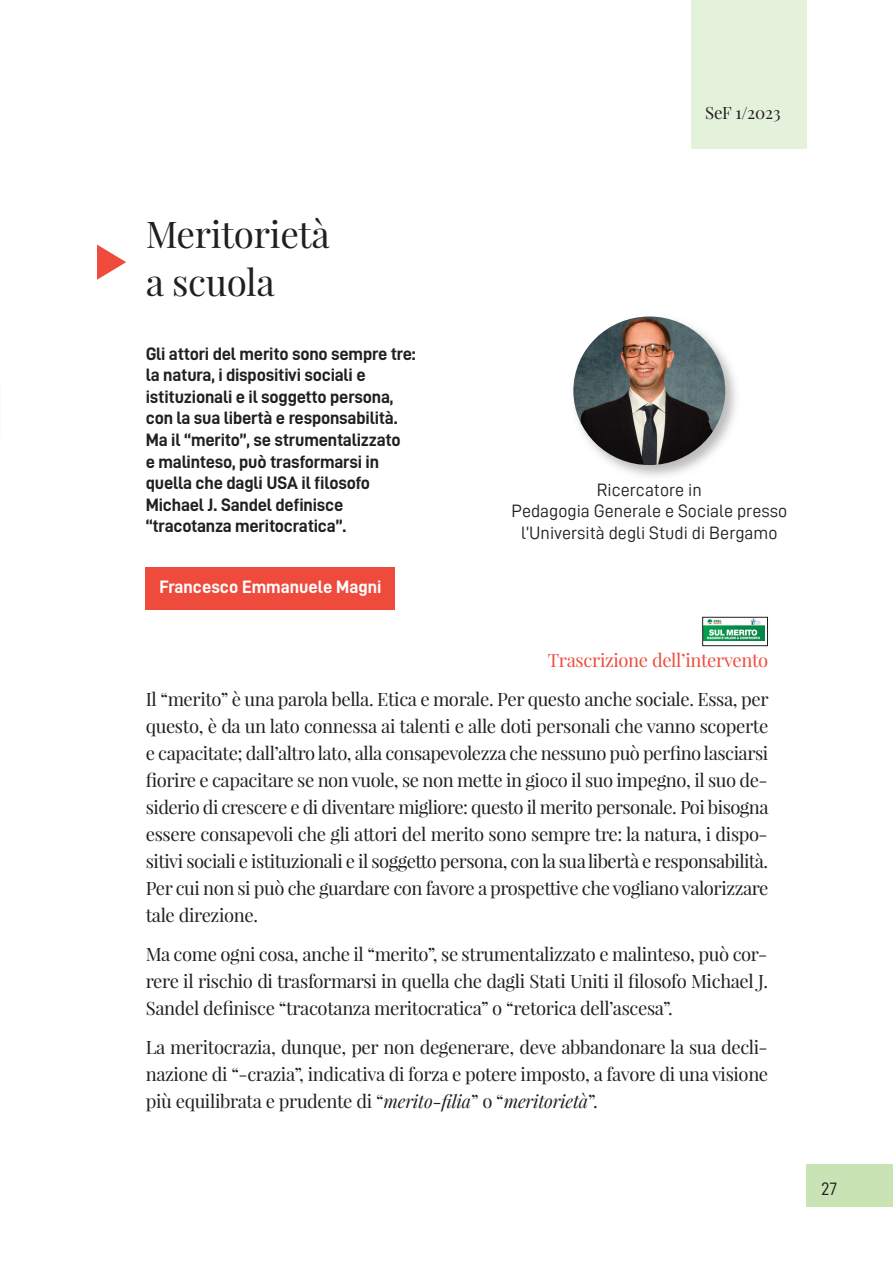
<style>
.page{position:relative;width:893px;height:1263px;background:#fff}
.page>*{position:absolute;margin:0;border:0;box-sizing:border-box;transform-origin:0 0}
.t1{font:36px "Playfair Display";letter-spacing:-.01em;color:#231f20}
.t2{font:18px/27px "Playfair Display";letter-spacing:-.02em;color:#231f20;text-align:justify}
.t3{font:18px/21.6px "D DIN Bold";letter-spacing:-.01em;color:#231f20}
.t4{font:18px "D DIN";color:#231f20}
.t5{font:18px "Playfair Display";letter-spacing:-.02em;color:#ef4b3d}
.t6{font:18px "D DIN Bold";color:#fff}
.t7{font:16.5px "Playfair Display";letter-spacing:-.01em;color:#231f20}
.s1{font-style:italic}
</style>
<div class="page">
<div style="left:807px;top:1165px;width:86px;height:42px;background:#c9e3b5"></div>
<img style="left:573px;top:320px;width:163px;height:156px">
<img style="left:573px;top:316px;width:152px;height:149px;border-radius:50%">
<svg style="left:97px;top:245px;width:29px;height:35px"></svg>
<div style="left:146px;top:567px;width:249px;height:42px;background:#ef4b3d"></div>
<div style="left:691px;top:0;width:116px;height:148px;background:#e4f1db"></div>
<svg style="left:704px;top:640px;width:61px;height:1px"></svg>
<img style="left:704px;top:619px;width:61px;height:21px">
<div style="left:702px;top:617px;width:66px;height:29px;border:1px solid #231f20"></div>
<p class="t7" style="left:705px;top:106px;width:77px">SeF 1/2023</p>
<p class="t1" style="left:146px;top:219px;width:185px">Meritorietà</p>
<p class="t1" style="left:146px;top:267px;width:130px">a scuola</p>
<p class="t3" style="left:146px;top:344px;width:271px">Gli attori del merito sono sempre tre: la natura, i dispositivi sociali e</p>
<p class="t3" style="left:146px;top:387px;width:253px">istituzionali e il soggetto persona, con la sua libertà e responsabilità.</p>
<p class="t3" style="left:146px;top:430px;width:256px">Ma il “merito”, se strumentalizzato</p>
<p class="t3" style="left:146px;top:452px;width:235px">e malinteso, può trasformarsi in quella che dagli USA il filosofo</p>
<p class="t3" style="left:146px;top:495px;width:199px">Michael J. Sandel definisce</p>
<p class="t3" style="left:146px;top:517px;width:202px">“tracotanza meritocratica”.</p>
<p class="t6" style="left:159px;top:580px;width:223px">Francesco Emmanuele Magni</p>
<p class="t4" style="left:597px;top:481px;width:106px">Ricercatore in</p>
<p class="t4" style="left:512px;top:502px;width:277px">Pedagogia Generale e Sociale presso</p>
<p class="t4" style="left:521px;top:524px;width:258px">l’Università degli Studi di Bergamo</p>
<p class="t5" style="left:548px;top:653px;width:222px">Trascrizione dell’intervento</p>
<p class="t2" style="left:146px;top:687px;width:624px">Il “merito” è una parola bella. Etica e morale. Per questo anche sociale. Essa, per questo, è da un lato connessa ai talenti e alle doti personali che vanno scoperte e capacitate; dall’altro lato, alla consapevolezza che nessuno può perfino lasciarsi fiorire e capacitare se non vuole, se non mette in gioco il suo impegno, il suo de&shy;siderio di crescere e di diventare migliore: questo il merito personale. Poi bisogna essere consapevoli che gli attori del merito sono sempre tre: la natura, i dispo&shy;sitivi sociali e istituzionali e il soggetto persona, con la sua libertà e responsabilità.<br>Per cui non si può che guardare con favore a prospettive che vogliano valorizzare tale direzione.</p>
<p class="t2" style="left:146px;top:942px;width:624px">Ma come ogni cosa, anche il “merito”, se strumentalizzato e malinteso, può cor&shy;rere il rischio di trasformarsi in quella che dagli Stati Uniti il filosofo Michael J.<br>Sandel definisce “tracotanza meritocratica” o “retorica dell’ascesa”.</p>
<p class="t2" style="left:146px;top:1035px;width:624px">La meritocrazia, dunque, per non degenerare, deve abbandonare la sua decli&shy;nazione di “-crazia”, indicativa di forza e potere imposto, a favore di una visione più equilibrata e prudente di “<span class="s1">merito-filia</span>” o “<span class="s1">meritorietà</span>”.</p>
<p class="t4" style="left:821px;top:1180px;width:18px">27</p>
</div>
